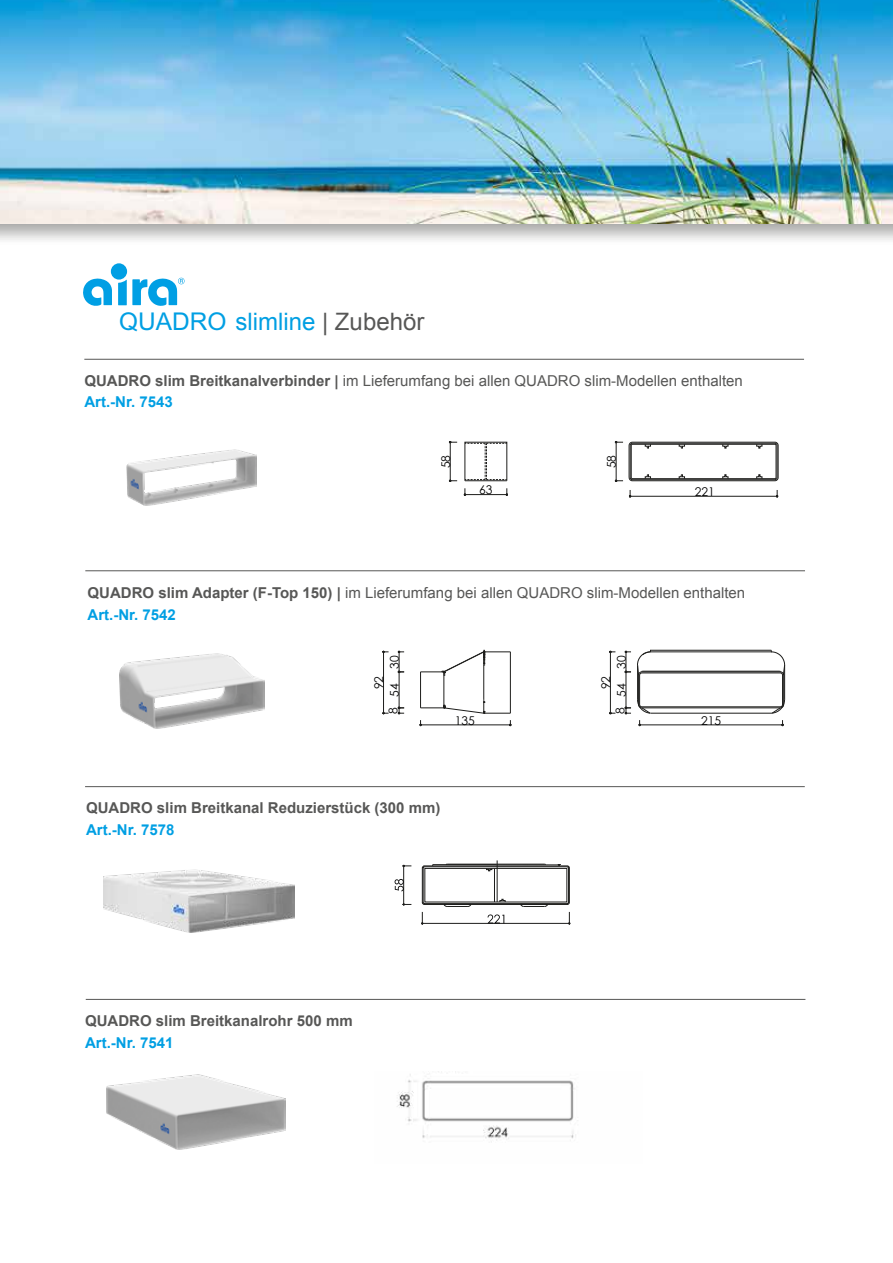
<style>
.page{position:relative;width:893px;height:1263px;background:#fff}
.page>*{position:absolute;margin:0;border:0;box-sizing:border-box;transform-origin:0 0}
.t1{font:24px "Arial";color:#009fe3}
.t2{font:15px/21.5px "Arial";color:#575756}
.t3{font:700 15px "Arial";color:#575756}
.t4{font:700 15px "Arial";color:#009fe3}
.t5{font:12px "Century Gothic";color:#000}
.s1{font-size:24.45px}
.s2{color:#575756}
.s3{font-weight:700}
.s4{font-weight:700;color:#009fe3}
</style>
<div class="page">
<div style="left:0;top:0;width:893px;height:247px;background:#1d1d1b;opacity:.22"></div>
<svg style="left:83px;top:278px;width:29px;height:28px"></svg>
<div style="left:111px;top:263px;width:16px;height:17px;background:#009fe4;border-radius:50%"></div>
<svg style="left:118px;top:278px;width:67px;height:28px"></svg>
<hr style="left:84px;top:359px;width:720px;height:1px;background:#575756">
<img style="left:126px;top:449px;width:130px;height:57px">
<svg style="left:448px;top:441px;width:331px;height:57px"></svg>
<hr style="left:85px;top:570px;width:720px;height:1px;background:#575756">
<img style="left:119px;top:653px;width:145px;height:75px">
<svg style="left:382px;top:649px;width:404px;height:78px"></svg>
<hr style="left:86px;top:999px;width:719px;height:1px;background:#575756">
<img style="left:106px;top:1074px;width:179px;height:75px">
<img style="left:397px;top:1074px;width:181px;height:68px">
<hr style="left:85px;top:786px;width:720px;height:1px;background:#575756">
<svg style="left:394px;top:860px;width:177px;height:65px"></svg>
<img style="left:104px;top:869px;width:191px;height:64px">
<h1 class="t1" style="left:119px;top:306px;width:307px"><span class="s1">QUADRO</span> slimline <span class="s2">| Zubehör</span></h1>
<p class="t2" style="left:84px;top:370px;width:660px"><span class="s3">QUADRO slim Breitkanalverbinder |</span> im Lieferumfang bei allen QUADRO slim-Modellen enthalten<br><span class="s4">Art.-Nr. 7543</span></p>
<p class="t5" style="left:437px;top:468px;width:15px;rotate:-90deg">58</p>
<p class="t5" style="left:603px;top:468px;width:15px;rotate:-90deg">58</p>
<p class="t5" style="left:479px;top:482px;width:15px">63</p>
<p class="t5" style="left:695px;top:483px;width:22px">221</p>
<p class="t2" style="left:88px;top:582px;width:659px"><span class="s3">QUADRO slim Adapter (F-Top 150) |</span> im Lieferumfang bei allen QUADRO slim-Modellen enthalten<br><span class="s4">Art.-Nr. 7542</span></p>
<p class="t5" style="left:386px;top:697px;width:43px;rotate:-90deg">54 30</p>
<p class="t5" style="left:370px;top:689px;width:15px;rotate:-90deg">92</p>
<p class="t5" style="left:385px;top:714px;width:8px;rotate:-90deg">8</p>
<p class="t5" style="left:455px;top:712px;width:22px">135</p>
<p class="t3" style="left:86px;top:798px;width:356px">QUADRO slim Breitkanal Reduzierstück (300 mm)</p>
<p class="t4" style="left:86px;top:819px;width:90px">Art.-Nr. 7578</p>
<p class="t3" style="left:85px;top:1011px;width:269px">QUADRO slim Breitkanalrohr 500 mm</p>
<p class="t4" style="left:85px;top:1032px;width:90px">Art.-Nr. 7541</p>
<p class="t5" style="left:613px;top:697px;width:43px;rotate:-90deg">54 30</p>
<p class="t5" style="left:597px;top:689px;width:15px;rotate:-90deg">92</p>
<p class="t5" style="left:612px;top:714px;width:8px;rotate:-90deg">8</p>
<p class="t5" style="left:701px;top:712px;width:22px">215</p>
</div>
